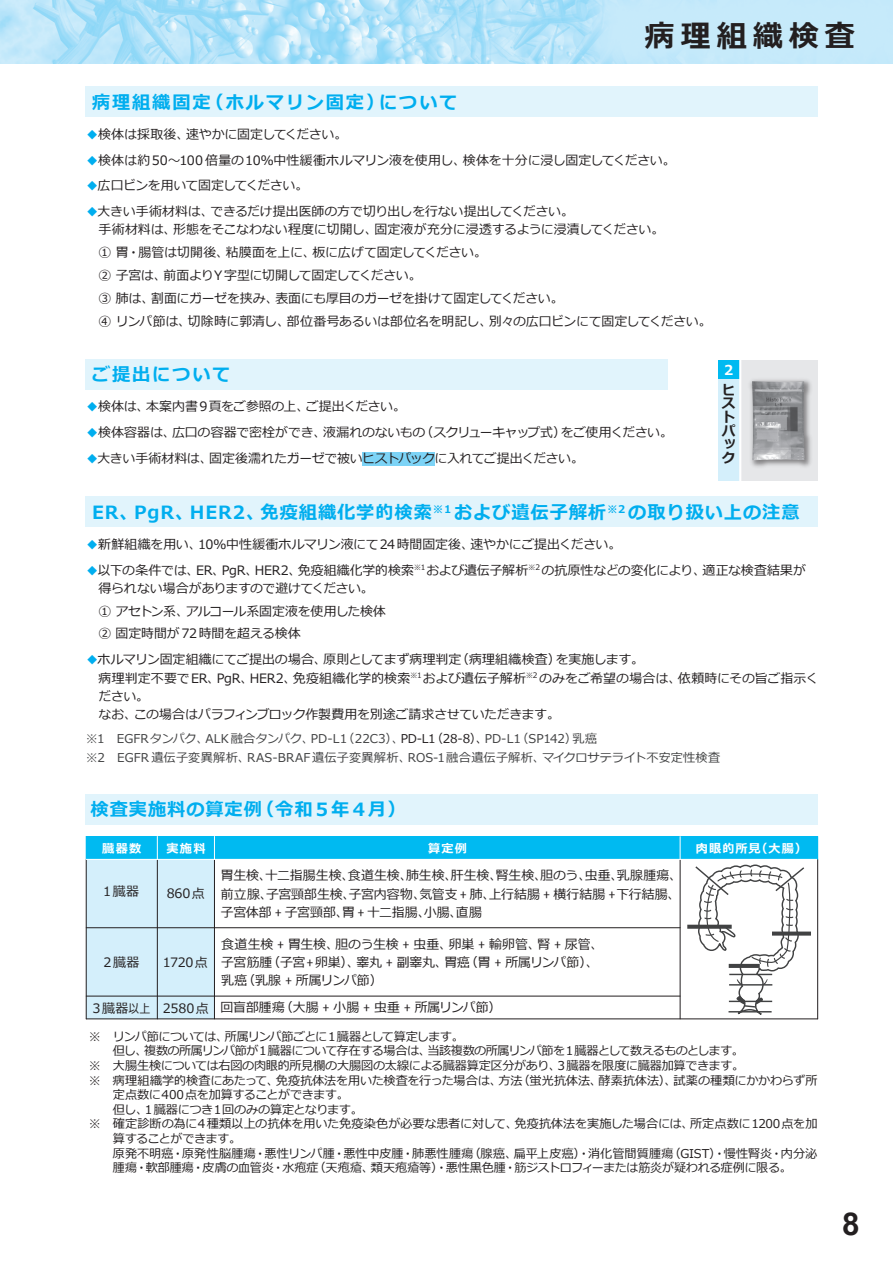
<style>
.page{position:relative;width:893px;height:1263px;background:#fff}
.page>*{position:absolute;margin:0;border:0;box-sizing:border-box;transform-origin:0 0}
.t1{font:700 31.5px "Arial";color:#231f20}
.t2{font:700 30px "Meiryo";letter-spacing:.2em;color:#231f20}
.t3{font:700 18.3px "Meiryo";letter-spacing:.05em;color:#00aeef}
.t4{font:700 18.3px "Meiryo";letter-spacing:.1em;color:#00aeef}
.t5{font:700 13.65px/13.6px "Meiryo";color:#231f20;text-align:justify}
.t6{font:700 13.65px "Meiryo";color:#fff}
.t7{font:12.9px/18.3px "Meiryo";letter-spacing:-.015em;color:#231f20}
.t8{font:12.9px "Meiryo";letter-spacing:-.035em;color:#231f20}
.t9{font:12.15px/14.5px "Meiryo";letter-spacing:-.025em;color:#231f20}
.t10{font:12.15px/18.3px "Meiryo";letter-spacing:.01em;color:#414243}
.t11{font:700 12.15px "Meiryo";letter-spacing:.095em;color:#fff}
.s1{color:#00aeef}
.s2{color:#231f20}
.s3{font-size:12.15px}
.s4{font-family:"Koz Go Pr 6 N"}
</style>
<div class="page">
<img style="left:0;top:0;width:893px;height:64px">
<div style="left:362px;top:452px;width:73px;height:13px;background:#7cd3f6"></div>
<div style="left:86px;top:359px;width:582px;height:30px;background:#e1f4fc"></div>
<div style="left:86px;top:795px;width:732px;height:30px;background:#e1f4fc"></div>
<div style="left:86px;top:86px;width:732px;height:31px;background:#e1f4fc"></div>
<div style="left:86px;top:497px;width:732px;height:30px;background:#e1f4fc"></div>
<svg style="left:806px;top:931px;width:5px;height:4px"></svg>
<svg style="left:687px;top:925px;width:7px;height:4px"></svg>
<svg style="left:694px;top:864px;width:112px;height:156px"></svg>
<div style="left:680px;top:836px;width:138px;height:23px;background:#00baf1"></div>
<div style="left:214px;top:836px;width:466px;height:23px;background:#00baf1"></div>
<div style="left:157px;top:996px;width:57px;height:23px;background:#d4effb"></div>
<div style="left:157px;top:928px;width:57px;height:68px;background:#d4effb"></div>
<div style="left:157px;top:859px;width:57px;height:69px;background:#d4effb"></div>
<div style="left:157px;top:836px;width:57px;height:23px;background:#00baf1"></div>
<div style="left:86px;top:996px;width:71px;height:23px;background:#d4effb"></div>
<div style="left:86px;top:928px;width:71px;height:68px;background:#d4effb"></div>
<div style="left:86px;top:859px;width:71px;height:69px;background:#d4effb"></div>
<div style="left:86px;top:836px;width:71px;height:23px;background:#00baf1"></div>
<hr style="left:86px;top:927px;width:594px;height:1px;background:#231f20">
<hr style="left:86px;top:996px;width:594px;height:1px;background:#231f20">
<hr style="left:86px;top:1018px;width:732px;height:1px;background:#231f20">
<hr style="left:86px;top:859px;width:1px;height:160px;background:#231f20">
<hr style="left:157px;top:859px;width:1px;height:160px;background:#231f20">
<svg style="left:157px;top:836px;width:1px;height:23px"></svg>
<hr style="left:214px;top:859px;width:1px;height:160px;background:#231f20">
<svg style="left:214px;top:836px;width:1px;height:23px"></svg>
<hr style="left:680px;top:859px;width:1px;height:160px;background:#231f20">
<svg style="left:680px;top:836px;width:1px;height:23px"></svg>
<hr style="left:86px;top:859px;width:732px;height:1px;background:#fff">
<hr style="left:817px;top:859px;width:1px;height:160px;background:#231f20">
<div style="left:718px;top:360px;width:99px;height:121px;background:#e6e7e9"></div>
<div style="left:718px;top:360px;width:22px;height:121px;background:#d4effb"></div>
<div style="left:718px;top:360px;width:22px;height:19px;background:#00baf1"></div>
<hr style="left:739px;top:360px;width:2px;height:121px;background:#fff">
<img style="left:750px;top:379px;width:61px;height:88px">
<img style="left:752px;top:381px;width:53px;height:79px">
<h2 class="t2" style="left:645px;top:15px;width:211px">病理組織検査</h2>
<h3 class="t4" style="left:92px;top:89px;width:367px">病理組織固定（ホルマリン固定）について</h3>
<p class="t7" style="left:86px;top:126px;width:263px"><span class="s1">◆</span>検体は採取後、速やかに固定してください。</p>
<p class="t7" style="left:86px;top:151px;width:591px"><span class="s1">◆</span>検体は約50～100倍量の10％中性緩衝ホルマリン液を使用し、検体を十分に浸し固定してください。</p>
<p class="t8" style="left:86px;top:177px;width:224px"><span class="s1">◆</span>広口ビンを用いて固定してください。</p>
<p class="t7" style="left:86px;top:203px;width:580px"><span class="s1">◆</span>大きい手術材料は、できるだけ提出医師の方で切り出しを行ない提出してください。<br>　手術材料は、形態をそこなわない程度に切開し、固定液が充分に浸透するように浸漬してください。</p>
<p class="t7" style="left:86px;top:242px;width:627px;line-height:22.8px">　① 胃・腸管は切開後、粘膜面を上に、板に広げて固定してください。<br>　② 子宮は、前面よりＹ字型に切開して固定してください。<br>　③ 肺は、割面にガーゼを挟み、表面にも厚目のガーゼを掛けて固定してください。<br>　④ リンパ節は、切除時に郭清し、部位番号あるいは部位名を明記し、別々の広口ビンにて固定してください。</p>
<h3 class="t4" style="left:92px;top:362px;width:140px">ご提出について</h3>
<p class="t7" style="left:86px;top:398px;width:322px"><span class="s1">◆</span>検体は、本案内書 9頁をご参照の上、ご提出ください。</p>
<p class="t7" style="left:86px;top:424px;width:589px"><span class="s1">◆</span>検体容器は、広口の容器で密栓ができ、液漏れのないもの（スクリューキャップ式）をご使用ください。</p>
<p class="t7" style="left:86px;top:450px;width:500px"><span class="s1">◆</span>大きい手術材料は、固定後濡れたガーゼで被いヒストパックに入れてご提出ください。</p>
<p class="t6" style="left:724px;top:360px;width:11px">2</p>
<p class="t5" style="left:722px;top:384px;width:15px">ヒストパック</p>
<h3 class="t3" style="left:92px;top:500px;width:709px">ER、PgR、HER2、免疫組織化学的検索<sup>※1</sup> および遺伝子解析<sup>※2</sup> の取り扱い上の注意</h3>
<p class="t7" style="left:86px;top:536px;width:537px"><span class="s1">◆</span>新鮮組織を用い、10％中性緩衝ホルマリン液にて24時間固定後、速やかにご提出ください。</p>
<p class="t7" style="left:99px;top:561px;width:709px;text-indent:-13px"><span class="s1">◆</span>以下の条件では、ER、PgR、HER2、免疫組織化学的検索<sup>※1</sup> および遺伝子解析<sup>※2</sup> の抗原性などの変化により、適正な検査結果が得られない場合がありますので避けてください。</p>
<p class="t7" style="left:99px;top:600px;width:289px;line-height:22.8px">① アセトン系、アルコール系固定液を使用した検体<br>② 固定時間が 72時間を超える検体</p>
<p class="t7" style="left:99px;top:651px;width:721px;text-indent:-13px"><span class="s1">◆</span>ホルマリン固定組織にてご提出の場合、原則としてまず病理判定（病理組織検査）を実施します。<br>病理判定不要でER、PgR、HER2、免疫組織化学的検索<sup>※1</sup>および遺伝子解析<sup>※2</sup> のみをご希望の場合は、依頼時にその旨ご指示ください。<br>なお、この場合はパラフィンブロック作製費用を別途ご請求させていただきます。</p>
<p class="t10" style="left:86px;top:730px;width:636px">※1　EGFRタンパク、ALK 融合タンパク、PD-L1（22C3）、<span class="s2">PD-L1（28-8）、</span>PD-L1（SP142）乳癌<br>※2　EGFR 遺伝子変異解析、RAS-BRAF遺伝子変異解析、ROS-1融合遺伝子解析、マイクロサテライト不安定性検査</p>
<h3 class="t3" style="left:91px;top:797px;width:316px">検査実施料の算定例（令和 5 年 4 月）</h3>
<p class="t11" style="left:102px;top:840px;width:41px">臓器数</p>
<p class="t11" style="left:166px;top:840px;width:41px">実施料</p>
<p class="t7" style="left:167px;top:885px;width:40px">860点</p>
<p class="t7" style="left:103px;top:883px;width:37px">1臓器</p>
<p class="t7" style="left:103px;top:954px;width:38px">2臓器</p>
<p class="t7" style="left:93px;top:999px;width:59px">3臓器<span class="s3">以上</span></p>
<p class="t7" style="left:163px;top:954px;width:46px">1720点</p>
<p class="t7" style="left:163px;top:999px;width:47px">2580点</p>
<p class="t11" style="left:428px;top:840px;width:40px">算定例</p>
<p class="t11" style="left:696px;top:840px;width:113px">肉眼的所見（大腸）</p>
<p class="t7" style="left:221px;top:867px;width:463px">胃生検、十二指腸生検、食道生検、肺生検、肝生検、腎生検、胆のう、虫垂、乳腺腫瘍、前立腺、子宮頸部生検、子宮内容物、気管支 + 肺、上行結腸 + 横行結腸 +下行結腸、子宮体部 + 子宮頸部、胃 + 十二指腸、小腸、直腸</p>
<p class="t7" style="left:221px;top:935px;width:384px">食道生検 + 胃生検、胆のう生検 + 虫垂、卵巣 + 輸卵管、腎 + 尿管、子宮筋腫（子宮+卵巣）、睾丸 + 副睾丸、胃癌（胃 + 所属リンパ節）、乳癌（乳腺 + 所属リンパ節）</p>
<p class="t7" style="left:220px;top:999px;width:282px">回盲部腫瘍（大腸 + 小腸 + 虫垂 + 所属リンパ節）</p>
<p class="t9" style="left:89px;top:1030px;width:14px">※</p>
<p class="t9" style="left:89px;top:1059px;width:14px">※ ※</p>
<p class="t9" style="left:89px;top:1117px;width:14px">※</p>
<p class="t9" style="left:113px;top:1030px;width:706px">リンパ節については、所属リンパ節ごとに1臓器として算定します。<br>但し、複数の所属リンパ節が1臓器について存在する場合は、当該複数の所属リンパ節を1臓器として数えるものとします。<br>大腸生検については右図の肉眼的所見欄の大腸図の太線による臓器算定区分があり、3臓器を限度に臓器加算できます。<br>病理組織学的検査にあたって、免疫抗体法を用いた検査を行った場合は、方法（蛍光抗体法、酵素抗体法）、試薬の種類にかかわらず所定点数に400点を加算することができます。<br>但し、1臓器につき1回のみの算定となります。<br>確定診断の為に４種類以上の抗体を用いた免疫染色が必要な患者に対して、免疫抗体法を実施した場合には、所定点数に1200点を加算することができます。<br>原発不明癌・原発性脳腫瘍・悪性リンパ腫・悪性中皮腫・肺悪性腫瘍（腺癌、扁平上皮癌）・消化管間質腫瘍（GIST）・慢性腎炎・内分泌腫瘍・軟部腫瘍・皮膚の血管炎・水疱症（天疱瘡、類天疱瘡等）・悪性黒色腫・筋ジストロフィーまたは<span class="s4">筋炎</span>が疑われる症例に限る。</p>
<h1 class="t1" style="left:842px;top:1201px;width:19px">8</h1>
</div>
